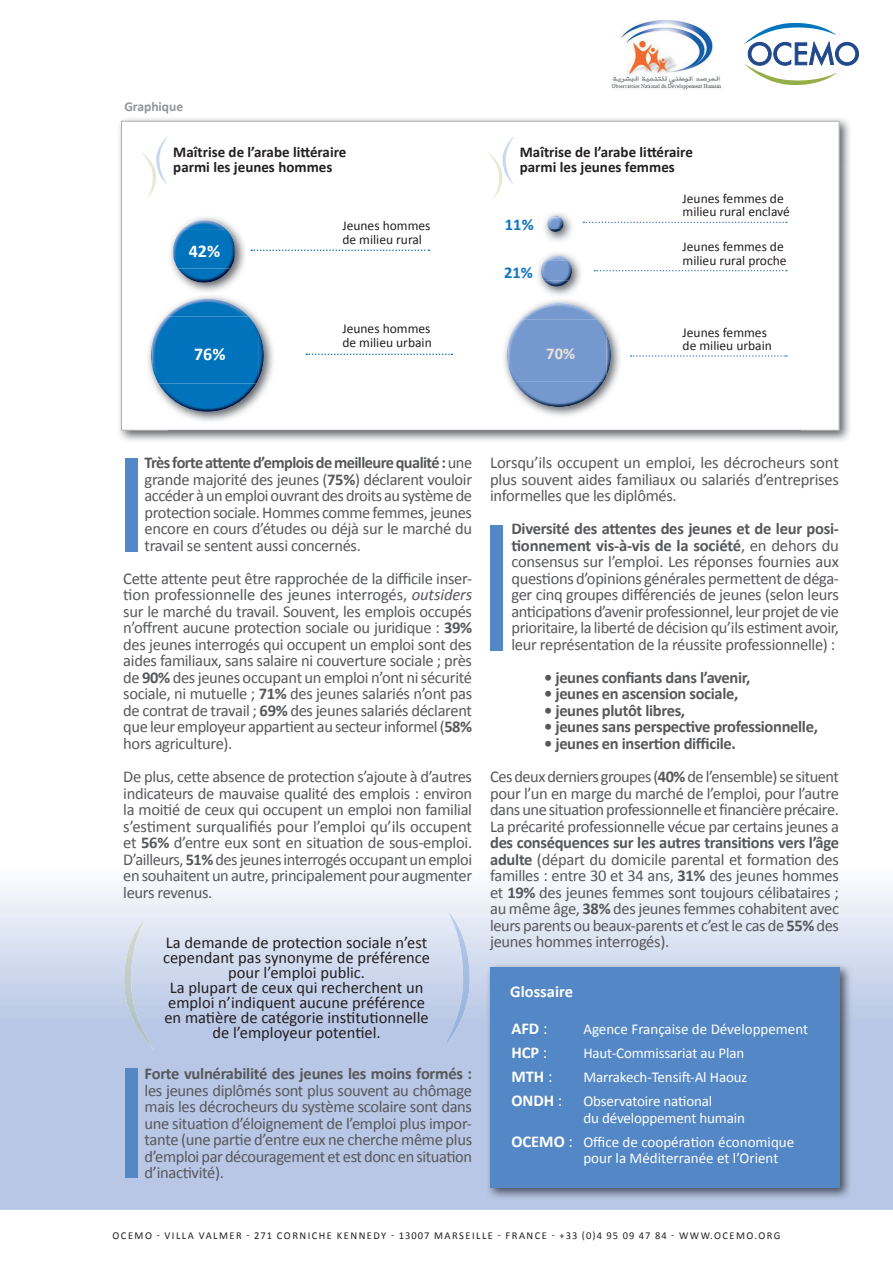
<style>
.page{position:relative;width:893px;height:1263px;background:#fff}
.page>*{position:absolute;margin:0;border:0;box-sizing:border-box;transform-origin:0 0}
.t1{font:700 18px "Calibri";color:#fff}
.t2{font:16.5px/16.5px "Calibri";letter-spacing:-.025em;color:#57585a;text-align:justify}
.t3{font:16.5px/15px "Calibri";color:#231f20;text-align:center}
.t4{font:700 16.5px "Calibri";letter-spacing:-.02em;color:#57585a}
.t5{font:700 16.5px "Calibri";color:#fff}
.t6{font:700 16.5px "Calibri";color:#1074bc}
.t7{font:700 16.5px "Calibri";color:#e9e3da}
.t8{font:15px/16.5px "Calibri";letter-spacing:-.01em;color:#fff}
.t9{font:700 15px/15px "Calibri";color:#231f20}
.t10{font:13.5px/13.5px "Calibri";color:#231f20}
.t11{font:700 13.5px "Calibri";color:#939598}
.t12{font:10.5px "Calibri";letter-spacing:.14em;color:#231f20}
.s1{font-weight:700}
.s2{font-style:italic}
.s3{font-weight:400}
.s4{font-weight:700;font-size:16.5px}
.s5{font-size:16.5px}
</style>
<div class="page">
<img style="left:119px;top:118px;width:731px;height:45px">
<img style="left:119px;top:163px;width:50px;height:278px">
<img style="left:800px;top:163px;width:50px;height:278px">
<svg style="left:121px;top:121px;width:718px;height:310px"></svg>
<svg style="left:0;top:885px;width:893px;height:325px;background:#c8d4eb"></svg>
<svg style="left:443px;top:911px;width:28px;height:137px;background:#c6d2ea"></svg>
<svg style="left:122px;top:919px;width:32px;height:131px;background:#c8d4e6"></svg>
<svg style="left:141px;top:136px;width:27px;height:62px"></svg>
<svg style="left:487px;top:136px;width:27px;height:62px"></svg>
<img style="left:146px;top:293px;width:129px;height:130px">
<img style="left:151px;top:299px;width:98px;height:70px">
<img style="left:159px;top:332px;width:105px;height:80px">
<img style="left:153px;top:317px;width:106px;height:67px">
<img style="left:168px;top:215px;width:79px;height:79px">
<img style="left:173px;top:220px;width:54px;height:10px">
<img style="left:178px;top:243px;width:57px;height:40px">
<img style="left:173px;top:230px;width:61px;height:38px">
<svg style="left:251px;top:250px;width:178px;height:1px"></svg>
<svg style="left:306px;top:354px;width:146px;height:1px"></svg>
<img style="left:542px;top:211px;width:33px;height:32px">
<svg style="left:549px;top:229px;width:13px;height:3px"></svg>
<img style="left:547px;top:217px;width:17px;height:12px">
<img style="left:536px;top:250px;width:47px;height:48px">
<img style="left:545px;top:255px;width:23px;height:5px">
<img style="left:544px;top:281px;width:25px;height:6px">
<img style="left:541px;top:260px;width:31px;height:21px">
<img style="left:502px;top:298px;width:120px;height:120px">
<img style="left:507px;top:303px;width:90px;height:65px">
<img style="left:514px;top:334px;width:97px;height:73px">
<img style="left:509px;top:319px;width:98px;height:62px">
<div style="left:541px;top:347px;width:39px;height:25px;background:#7599cf"></div>
<svg style="left:583px;top:222px;width:204px;height:1px"></svg>
<svg style="left:594px;top:270px;width:193px;height:1px"></svg>
<svg style="left:631px;top:355px;width:156px;height:2px"></svg>
<img style="left:486px;top:963px;width:366px;height:237px">
<div style="left:490px;top:967px;width:350px;height:220px;background:#5487c6"></div>
<div style="left:125px;top:459px;width:12px;height:93px;background:#5487c6"></div>
<div style="left:491px;top:525px;width:12px;height:126px;background:#5487c6"></div>
<div style="left:125px;top:1068px;width:12px;height:110px;background:#5487c6"></div>
<svg style="left:743px;top:22px;width:116px;height:63px"></svg>
<img style="left:611px;top:20px;width:111px;height:69px">
<p class="t11" style="left:124px;top:98px;width:60px">Graphique</p>
<p class="t9" style="left:173px;top:144px;width:175px">Maîtrise de l’arabe littéraire parmi les jeunes hommes</p>
<p class="t9" style="left:520px;top:144px;width:175px">Maîtrise de l’arabe littéraire parmi les jeunes femmes</p>
<p class="t1" style="left:189px;top:239px;width:33px">42%</p>
<p class="t1" style="left:194px;top:343px;width:33px">76%</p>
<p class="t10" style="left:342px;top:219px;width:90px">Jeunes hommes de milieu rural</p>
<p class="t10" style="left:342px;top:322px;width:91px">Jeunes hommes de milieu urbain</p>
<p class="t6" style="left:505px;top:214px;width:30px">11%</p>
<p class="t6" style="left:504px;top:262px;width:30px">21%</p>
<p class="t7" style="left:546px;top:343px;width:30px">70%</p>
<p class="t10" style="left:683px;top:191px;width:109px">Jeunes femmes de milieu rural enclavé</p>
<p class="t10" style="left:683px;top:240px;width:106px">Jeunes femmes de milieu rural proche</p>
<p class="t10" style="left:683px;top:326px;width:91px">Jeunes femmes de milieu urbain</p>
<p class="t2" style="left:145px;top:455px;width:329px"><span class="s1">Très forte attente d’emplois de meilleure qualité :</span> une grande majorité des jeunes (<span class="s1">75%</span>) déclarent vouloir accéder à un emploi ouvrant des droits au système de protection sociale. Hommes comme femmes, jeunes encore en cours d’études ou déjà sur le marché du travail se sentent aussi concernés.</p>
<p class="t2" style="left:123px;top:570px;width:350px">Cette attente peut être rapprochée de la difficile inser&shy;tion professionnelle des jeunes interrogés, <span class="s2">outsiders </span>sur le marché du travail. Souvent, les emplois occupés n’offrent aucune protection sociale ou juridique : <span class="s1">39% </span>des jeunes interrogés qui occupent un emploi sont des aides familiaux, sans salaire ni couverture sociale ; près de <span class="s1">90%</span> des jeunes occupant un emploi n’ont ni sécurité sociale, ni mutuelle ; <span class="s1">71%</span> des jeunes salariés n’ont pas de contrat de travail ; <span class="s1">69%</span> des jeunes salariés déclarent que leur employeur appartient au secteur informel (<span class="s1">58% </span>hors agriculture).</p>
<p class="t2" style="left:123px;top:768px;width:350px">De plus, cette absence de protection s’ajoute à d’autres indicateurs de mauvaise qualité des emplois : environ la moitié de ceux qui occupent un emploi non familial s’estiment surqualifiés pour l’emploi qu’ils occupent et <span class="s1">56%</span> d’entre eux sont en situation de sous-emploi.<br>D’ailleurs, <span class="s1">51%</span> des jeunes interrogés occupant un emploi en souhaitent un autre, principalement pour augmenter leurs revenus.</p>
<p class="t3" style="left:163px;top:935px;width:269px">La demande de protection sociale n’est cependant pas synonyme de préférence pour l’emploi public.<br>La plupart de ceux qui recherchent un emploi n’indiquent aucune préférence en matière de catégorie institutionnelle de l’employeur potentiel.</p>
<p class="t4" style="left:145px;top:1063px;width:329px">Forte vulnérabilité des jeunes les moins formés :</p>
<p class="t2" style="left:145px;top:1082px;width:329px">les jeunes diplômés sont plus souvent au chômage mais les décrocheurs du système scolaire sont dans une situation d’éloignement de l’emploi plus impor&shy;tante (une partie d’entre eux ne cherche même plus d’emploi par découragement et est donc en situation d’inactivité).</p>
<p class="t2" style="left:490px;top:455px;width:350px">Lorsqu’ils occupent un emploi, les décrocheurs sont plus souvent aides familiaux ou salariés d’entreprises informelles que les diplômés.</p>
<p class="t2" style="left:511px;top:521px;width:329px"><span class="s1">Diversité des attentes des jeunes et de leur posi&shy;tionnement vis-à-vis de la société</span>, en dehors du consensus sur l’emploi. Les réponses fournies aux questions d’opinions générales permettent de déga&shy;ger cinq groupes différenciés de jeunes (selon leurs anticipations d’avenir professionnel, leur projet de vie prioritaire, la liberté de décision qu’ils estiment avoir, leur représentation de la réussite professionnelle) :</p>
<p class="t4" style="left:544px;top:667px;width:208px">• jeunes confiants dans l’avenir,</p>
<p class="t4" style="left:544px;top:683px;width:196px">• jeunes en ascension sociale,</p>
<p class="t4" style="left:544px;top:700px;width:142px">• jeunes plutôt libres,</p>
<p class="t4" style="left:544px;top:716px;width:275px">• jeunes sans perspective professionnelle,</p>
<p class="t2" style="left:490px;top:727px;width:350px;line-height:33px;text-indent:54px"><span class="s1">• jeunes en insertion difficile.<br></span>Ces deux derniers groupes (<span class="s1">40%</span> de l’ensemble) se situent</p>
<p class="t2" style="left:490px;top:785px;width:350px">pour l’un en marge du marché de l’emploi, pour l’autre dans une situation professionnelle et financière précaire.<br>La précarité professionnelle vécue par certains jeunes a</p>
<p class="t2" style="left:490px;top:834px;width:350px"><span class="s1">des conséquences sur les autres transitions vers l’âge adulte</span> (départ du domicile parental et formation des familles : entre 30 et 34 ans, <span class="s1">31%</span> des jeunes hommes et <span class="s1">19%</span> des jeunes femmes sont toujours célibataires ; au même âge, <span class="s1">38%</span> des jeunes femmes cohabitent avec leurs parents ou beaux-parents et c’est le cas de <span class="s1">55%</span> des jeunes hommes interrogés).</p>
<p class="t5" style="left:510px;top:981px;width:64px">Glossaire</p>
<p class="t5" style="left:511px;top:1018px;width:38px">AFD <span class="s3">:</span></p>
<p class="t8" style="left:583px;top:1021px;width:226px">Agence Française de Développement</p>
<p class="t5" style="left:511px;top:1042px;width:38px">HCP <span class="s3">:</span></p>
<p class="t8" style="left:583px;top:1045px;width:163px">Haut-Commissariat au Plan</p>
<p class="t5" style="left:511px;top:1066px;width:43px">MTH <span class="s3">:</span></p>
<p class="t8" style="left:583px;top:1069px;width:166px">Marrakech-Tensift-Al Haouz</p>
<p class="t5" style="left:511px;top:1090px;width:52px">ONDH <span class="s3">:</span></p>
<p class="t8" style="left:583px;top:1093px;width:163px">Observatoire national<br>du développement humain</p>
<p class="t8" style="left:583px;top:1133px;width:212px;text-indent:-72px"><span class="s4">OCEMO</span> <span class="s5">:</span> Office de coopération économique pour la Méditerranée et l’Orient</p>
<p class="t12" style="left:113px;top:1228px;width:669px">OCEMO - VILLA VALMER - 271 CORNICHE KENNEDY - 13007 MARSEILLE - FRANCE - +33 (0)4 95 09 47 84 - WWW.OCEMO.ORG</p>
</div>
